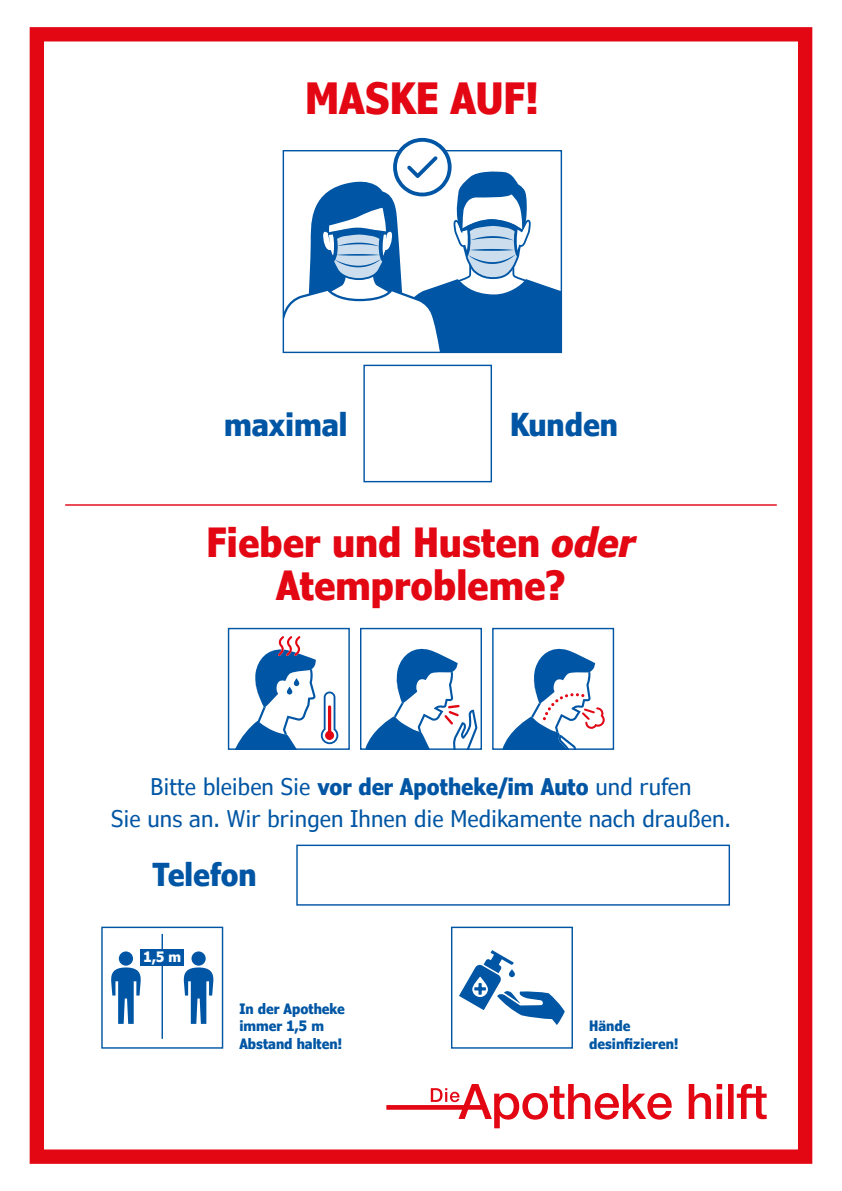
<style>
.page{position:relative;width:842px;height:1191px;background:#fff}
.page>*{position:absolute;margin:0;border:0;box-sizing:border-box;transform-origin:0 0}
.t1{font:700 condensed 43px "Verdana Pro";color:#e30613}
.t2{font:700 condensed 40.2px/43px "Verdana Pro";color:#e30613;text-align:center}
.t3{font:700 condensed 31.6px "Verdana Pro";color:#0056a4}
.t4{font:condensed 22.9px/31.6px "Verdana Pro";color:#0056a4;text-align:center}
.t5{font:700 condensed 14.3px/17.2px "Verdana Pro";color:#0056a4}
.t6{font:700 condensed 14.3px "Verdana Pro";color:#fff}
.s1{font-style:italic}
.s2{font-weight:700}
</style>
<div class="page">
<div style="left:30px;top:27px;width:782px;height:1136px;border:14px solid #e30613"></div>
<svg style="left:459px;top:950px;width:106px;height:75px"></svg>
<div style="left:451px;top:926px;width:122px;height:122px;border:1px solid #0056a4"></div>
<svg style="left:283px;top:138px;width:278px;height:214px"></svg>
<svg style="left:235px;top:636px;width:103px;height:112px"></svg>
<svg style="left:294px;top:678px;width:5px;height:8px"></svg>
<svg style="left:287px;top:686px;width:5px;height:8px"></svg>
<div style="left:228px;top:628px;width:122px;height:122px;border:1px solid #0056a4"></div>
<svg style="left:365px;top:648px;width:112px;height:100px"></svg>
<div style="left:360px;top:628px;width:122px;height:122px;border:1px solid #0056a4"></div>
<svg style="left:502px;top:648px;width:103px;height:100px"></svg>
<div style="left:492px;top:628px;width:122px;height:122px;border:1px solid #0056a4"></div>
<svg style="left:111px;top:951px;width:30px;height:72px"></svg>
<svg style="left:183px;top:951px;width:31px;height:72px"></svg>
<div style="left:101px;top:926px;width:122px;height:122px;border:1px solid #0056a4"></div>
<hr style="left:162px;top:934px;width:1px;height:104px;background:#0056a4">
<div style="left:140px;top:948px;width:44px;height:17px;background:#0056a4"></div>
<svg style="left:689px;top:1084px;width:22px;height:35px"></svg>
<svg style="left:717px;top:1084px;width:5px;height:35px"></svg>
<div style="left:728px;top:1084px;width:6px;height:35px;background:#e30613"></div>
<svg style="left:737px;top:1084px;width:30px;height:35px"></svg>
<svg style="left:386px;top:1084px;width:286px;height:44px"></svg>
<div style="left:363px;top:365px;width:129px;height:117px;background:#fff;border:1px solid #0056a4"></div>
<hr style="left:65px;top:504px;width:712px;height:2px;background:#e30613">
<div style="left:296px;top:844px;width:434px;height:61px;background:#fff;border:1px solid #0056a4"></div>
<h1 class="t1" style="left:305px;top:69px;width:236px">MASKE AUF!</h1>
<h3 class="t3" style="left:224px;top:403px;width:125px">maximal</h3>
<h3 class="t3" style="left:510px;top:403px;width:109px">Kunden</h3>
<h2 class="t2" style="left:207px;top:520px;width:430px">Fieber und Husten <span class="s1">oder<br></span>Atemprobleme?</h2>
<p class="t4" style="left:111px;top:771px;width:621px">Bitte bleiben Sie <span class="s2">vor der Apotheke/im Auto</span> und rufen<br>Sie uns an. Wir bringen Ihnen die Medikamente nach draußen.</p>
<h3 class="t3" style="left:153px;top:853px;width:105px">Telefon</h3>
<p class="t6" style="left:144px;top:947px;width:39px">1,5 m</p>
<p class="t5" style="left:239px;top:1000px;width:107px">In der Apotheke immer 1,5 m<br>Abstand halten!</p>
<p class="t5" style="left:589px;top:1017px;width:91px">Hände desinfizieren!</p>
</div>
